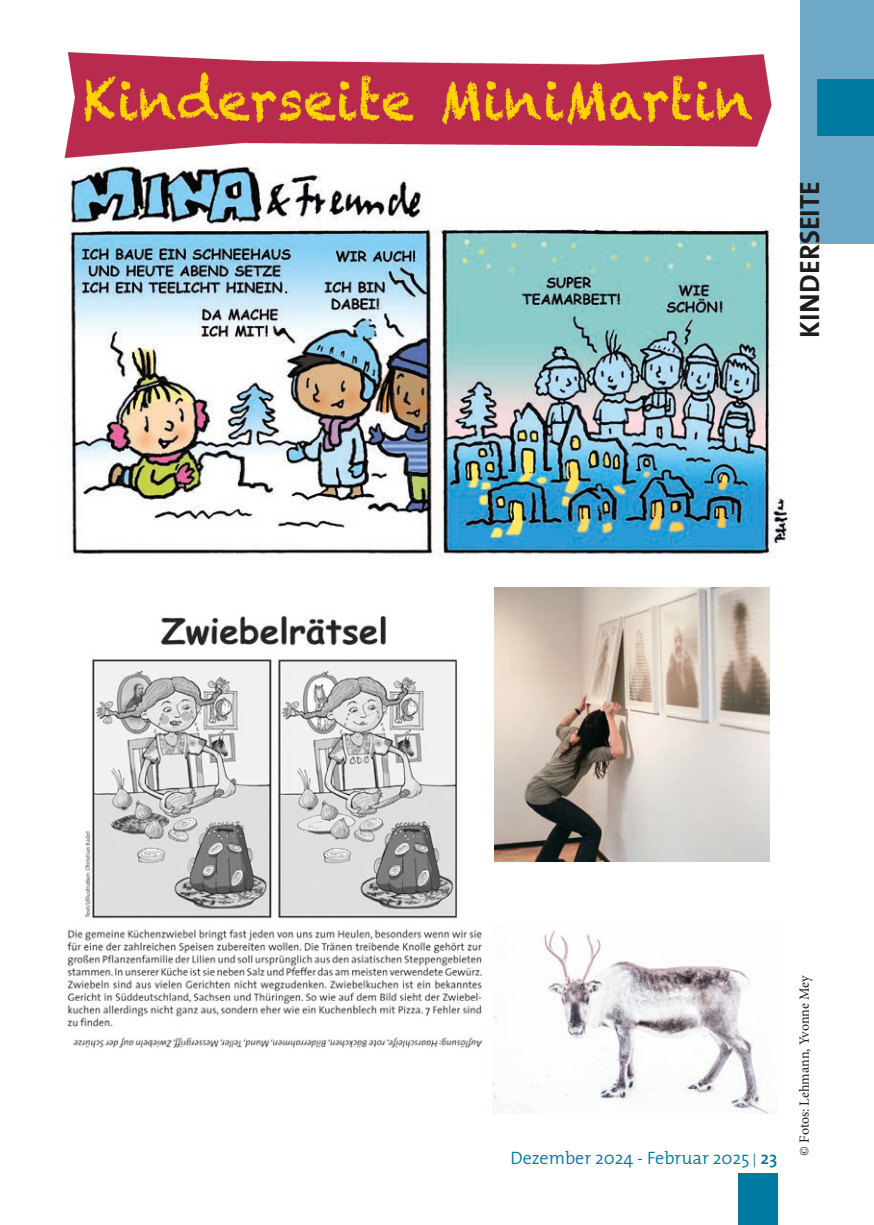
<style>
.page{position:relative;width:874px;height:1225px;background:#fff}
.page>*{position:absolute;margin:0;border:0;box-sizing:border-box;transform-origin:0 0}
.t1{font:28px "The Mix Bold Caps";color:#1d1d1b}
.t2{font:300 18px "The Mix";color:#007aa0}
.t3{font:14px "Minion Pro";letter-spacing:-.005em;color:#1d1d1b}
.s1{font-family:"Minion Pro";font-weight:400;font-size:14px}
.s2{font-weight:600}
</style>
<div class="page">
<div style="left:799px;top:0;width:74px;height:244px;background:#6da9c6"></div>
<div style="left:816px;top:79px;width:57px;height:57px;background:#007aa0"></div>
<div style="left:737px;top:1174px;width:40px;height:51px;background:#007aa0"></div>
<img style="left:64px;top:52px;width:708px;height:107px">
<img style="left:65px;top:616px;width:418px;height:433px">
<img style="left:68px;top:166px;width:721px;height:392px">
<img style="left:494px;top:587px;width:274px;height:274px">
<img style="left:492px;top:930px;width:278px;height:183px">
<h1 class="t1" style="left:785px;top:338px;width:158px;rotate:-90deg">KINDERSEITE</h1>
<p class="t2" style="left:510px;top:1143px;width:268px">Dezember 2024 - Februar 2025 <span class="s1">|</span> <span class="s2">23</span></p>
<p class="t3" style="left:794px;top:1155px;width:182px;rotate:-90deg">© Fotos: Lehmann, Yvonne Mey</p>
</div>
